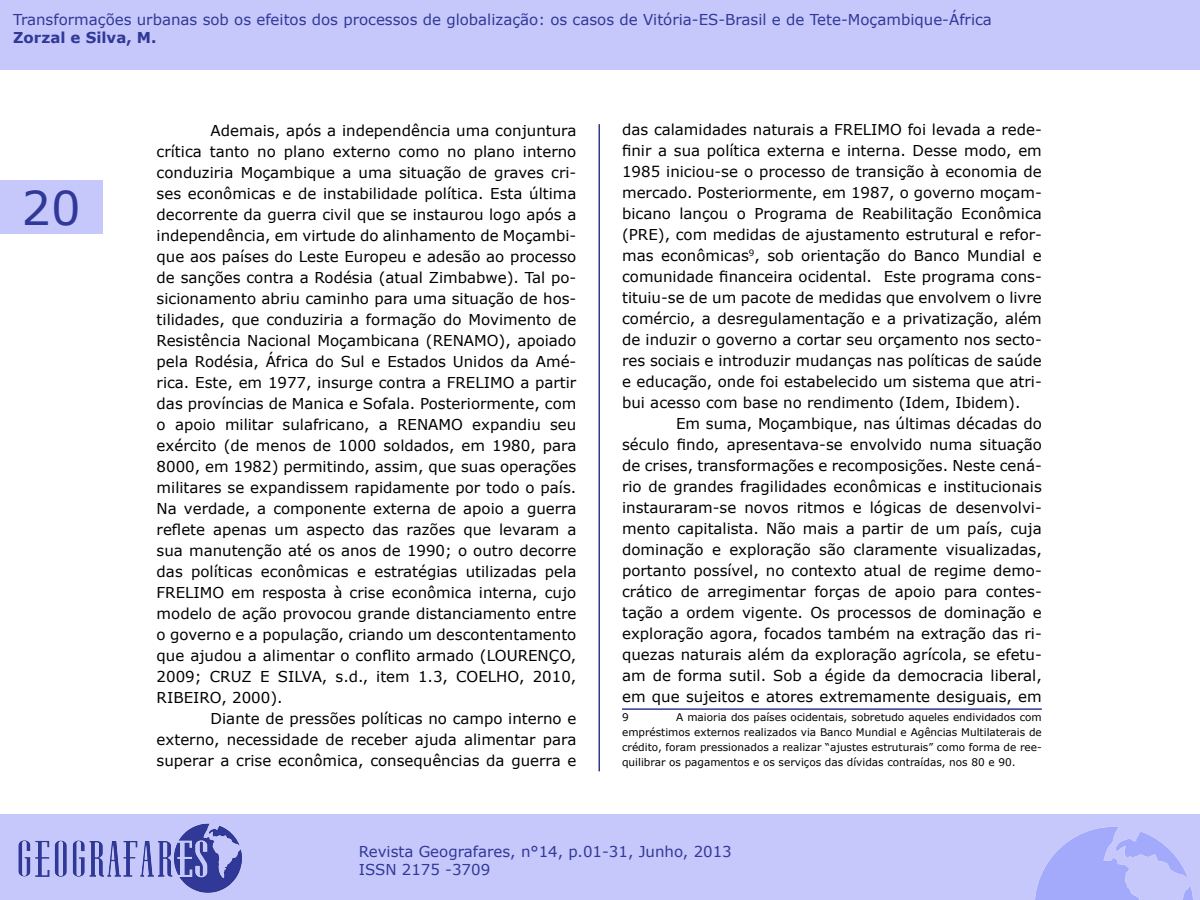
<style>
.page{position:relative;width:1200px;height:900px;background:#fff}
.page>*{position:absolute;margin:0;border:0;box-sizing:border-box;transform-origin:0 0}
.t1{font:46.5px "Verdana";color:#303898}
.t2{font:15px/21px "Verdana";color:#000;text-align:justify}
.t3{font:15px/18px "Verdana";color:#303898}
.t4{font:700 15px "Verdana";color:#303898}
.t5{font:10.5px/15px "Verdana";color:#000;text-align:justify}
</style>
<div class="page">
<div style="left:0;top:180px;width:102px;height:54px;background:#c6c8fb"></div>
<div style="left:0;top:814px;width:1200px;height:86px;background:#c6c8fb"></div>
<img style="left:18px;top:823px;width:224px;height:70px">
<img style="left:1035px;top:827px;width:158px;height:73px">
<div style="left:0;top:0;width:1200px;height:69px;background:#c6c8fb"></div>
<hr style="left:598px;top:124px;width:2px;height:647px;background:#303898">
<hr style="left:622px;top:708px;width:420px;height:2px;background:#303898">
<p class="t3" style="left:13px;top:11px;width:980px">Transformações urbanas sob os efeitos dos processos de globalização: os casos de Vitória-ES-Brasil e de Tete-Moçambique-África</p>
<p class="t4" style="left:13px;top:27px;width:145px">Zorzal e Silva, M .</p>
<h1 class="t1" style="left:22px;top:176px;width:61px">20</h1>
<p class="t2" style="left:157px;top:120px;width:421px;text-indent:54px">Ademais, após a independência uma conjuntura crítica tanto no plano externo como no plano interno conduziria Moçambique a uma situação de graves cri&shy;ses econômicas e de instabilidade política. Esta última decorrente da guerra civil que se instaurou logo após a independência, em virtude do alinhamento de Moçambi&shy;que aos países do Leste Europeu e adesão ao processo de sanções contra a Rodésia (atual Zimbabwe). Tal po&shy;sicionamento abriu caminho para uma situação de hos&shy;tilidades, que conduziria a formação do Movimento de Resistência Nacional Moçambicana (RENAMO), apoiado pela Rodésia, África do Sul e Estados Unidos da Amé&shy;rica. Este, em 1977, insurge contra a FRELIMO a partir das províncias de Manica e Sofala. Posteriormente, com o apoio militar sulafricano, a RENAMO expandiu seu exército (de menos de 1000 soldados, em 1980, para 8000, em 1982) permitindo, assim, que suas operações militares se expandissem rapidamente por todo o país.<br>Na verdade, a componente externa de apoio a guerra reflete apenas um aspecto das razões que levaram a sua manutenção até os anos de 1990; o outro decorre das políticas econômicas e estratégias utilizadas pela FRELIMO em resposta à crise econômica interna, cujo modelo de ação provocou grande distanciamento entre o governo e a população, criando um descontentamento que ajudou a alimentar o conflito armado (LOURENÇO, 2009; CRUZ E SILVA, s.d., item 1.3, COELHO, 2010, RIBEIRO, 2000).</p>
<p class="t2" style="left:157px;top:708px;width:421px;text-indent:54px">Diante de pressões políticas no campo interno e externo, necessidade de receber ajuda alimentar para superar a crise econômica, consequências da guerra e</p>
<p class="t2" style="left:622px;top:119px;width:421px">das calamidades naturais a FRELIMO foi levada a rede&shy;finir a sua política externa e interna. Desse modo, em 1985 iniciou-se o processo de transição à economia de mercado. Posteriormente, em 1987, o governo moçam&shy;bicano lançou o Programa de Reabilitação Econômica (PRE), com medidas de ajustamento estrutural e refor&shy;mas econômicas<sup>9</sup>, sob orientação do Banco Mundial e comunidade financeira ocidental. Este programa cons&shy;tituiu-se de um pacote de medidas que envolvem o livre comércio, a desregulamentação e a privatização, além de induzir o governo a cortar seu orçamento nos secto&shy;res sociais e introduzir mudanças nas políticas de saúde e educação, onde foi estabelecido um sistema que atri&shy;bui acesso com base no rendimento (Idem, Ibidem).</p>
<p class="t2" style="left:622px;top:413px;width:421px;text-indent:54px">Em suma, Moçambique, nas últimas décadas do século findo, apresentava-se envolvido numa situação de crises, transformações e recomposições. Neste cená&shy;rio de grandes fragilidades econômicas e institucionais instauraram-se novos ritmos e lógicas de desenvolvi&shy;mento capitalista. Não mais a partir de um país, cuja dominação e exploração são claramente visualizadas, portanto possível, no contexto atual de regime demo&shy;crático de arregimentar forças de apoio para contes&shy;tação a ordem vigente. Os processos de dominação e exploração agora, focados também na extração das ri&shy;quezas naturais além da exploração agrícola, se efetu&shy;am de forma sutil. Sob a égide da democracia liberal, em que sujeitos e atores extremamente desiguais, em</p>
<p class="t5" style="left:622px;top:710px;width:8px">9</p>
<p class="t5" style="left:622px;top:710px;width:421px;text-indent:54px">A maioria dos países ocidentais, sobretudo aqueles endividados com empréstimos externos realizados via Banco Mundial e Agências Multilaterais de crédito, foram pressionados a realizar “ajustes estruturais” como forma de ree&shy;quilibrar os pagamentos e os serviços das dívidas contraídas, nos 80 e 90.</p>
<p class="t3" style="left:359px;top:843px;width:375px">Revista Geografares, n°14, p.01-31, Junho, 2013<br>ISSN 2175 -3709</p>
</div>
